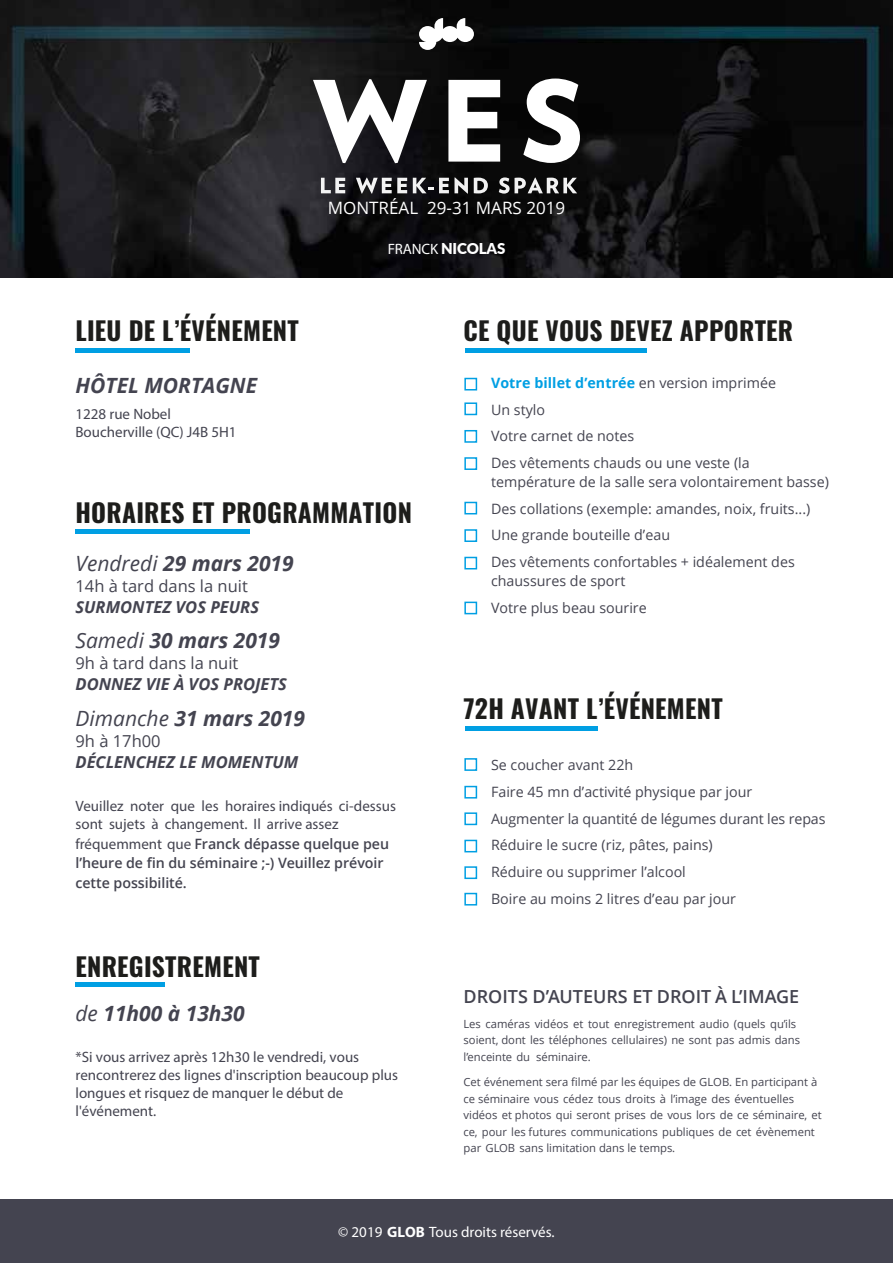
<style>
.page{position:relative;width:893px;height:1263px;background:#fff}
.page>*{position:absolute;margin:0;border:0;box-sizing:border-box;transform-origin:0 0}
.t1{font:700 25.5px "Oswald";letter-spacing:.01em;color:#1d1d1b}
.t2{font:italic 700 21px "Open Sans";color:#444450}
.t3{font:600 18px "Open Sans";color:#444450}
.t4{font:16.95px "Open Sans";color:#fff}
.t5{font:italic 700 16.5px "Open Sans";color:#444450}
.t6{font:16.5px "Open Sans";color:#444450}
.t7{font:15px/18px "Myriad Pro";color:#444450}
.t8{font:15px "Myriad Pro";color:#fff}
.t9{font:900 15px "Lato";letter-spacing:-.01em;color:#fff}
.t10{font:14.25px/26.5px "Open Sans";color:#444450}
.t11{font:600 14.25px/19.5px "Open Sans";letter-spacing:-.005em;color:#444450}
.t12{font:11.25px/16.5px "Open Sans";color:#444450}
.s1{font-family:"Myriad Pro";font-weight:400}
.s2{font-weight:400}
.s3{font-family:"Myriad Pro";font-weight:400;font-size:15px}
.s4{font-weight:700;color:#009fe3}
.s5{font-weight:700}
</style>
<div class="page">
<img style="left:0;top:0;width:893px;height:278px">
<div style="left:0;top:1200px;width:893px;height:63px;background:#444450"></div>
<svg style="left:419px;top:18px;width:55px;height:32px"></svg>
<div style="left:464px;top:758px;width:13px;height:13px;border:2px solid #009fe3"></div>
<div style="left:464px;top:602px;width:13px;height:12px;border:2px solid #009fe3"></div>
<div style="left:464px;top:557px;width:13px;height:12px;border:2px solid #009fe3"></div>
<div style="left:464px;top:529px;width:13px;height:13px;border:2px solid #009fe3"></div>
<div style="left:464px;top:502px;width:13px;height:12px;border:2px solid #009fe3"></div>
<div style="left:464px;top:430px;width:13px;height:13px;border:2px solid #009fe3"></div>
<div style="left:464px;top:402px;width:13px;height:13px;border:2px solid #009fe3"></div>
<div style="left:464px;top:378px;width:13px;height:12px;border:2px solid #009fe3"></div>
<div style="left:464px;top:457px;width:13px;height:13px;border:2px solid #009fe3"></div>
<div style="left:464px;top:786px;width:13px;height:12px;border:2px solid #009fe3"></div>
<div style="left:464px;top:812px;width:13px;height:13px;border:2px solid #009fe3"></div>
<div style="left:464px;top:840px;width:13px;height:12px;border:2px solid #009fe3"></div>
<div style="left:464px;top:866px;width:13px;height:13px;border:2px solid #009fe3"></div>
<div style="left:464px;top:893px;width:13px;height:12px;border:2px solid #009fe3"></div>
<hr style="left:465px;top:348px;width:181px;height:4px;background:#009fe3">
<hr style="left:75px;top:348px;width:115px;height:4px;background:#009fe3">
<div style="left:465px;top:726px;width:132px;height:5px;background:#009fe3"></div>
<svg style="left:313px;top:79px;width:114px;height:84px"></svg>
<svg style="left:448px;top:80px;width:52px;height:82px"></svg>
<svg style="left:523px;top:79px;width:57px;height:84px"></svg>
<svg style="left:321px;top:178px;width:24px;height:15px"></svg>
<svg style="left:356px;top:178px;width:51px;height:16px"></svg>
<svg style="left:413px;top:177px;width:55px;height:17px"></svg>
<svg style="left:474px;top:178px;width:14px;height:15px"></svg>
<svg style="left:499px;top:177px;width:78px;height:17px"></svg>
<div style="left:75px;top:529px;width:175px;height:5px;background:#009fe3"></div>
<hr style="left:75px;top:983px;width:90px;height:4px;background:#009fe3">
<p class="t4" style="left:328px;top:196px;width:239px">MONTRÉAL 29-31 MARS 2019</p>
<p class="t9" style="left:388px;top:237px;width:119px"><span class="s1">FRANCK</span> NICOLAS</p>
<h1 class="t1" style="left:76px;top:317px;width:225px">LIEU DE L’ÉVÉNEMENT</h1>
<h1 class="t1" style="left:463px;top:317px;width:331px">CE QUE VOUS DEVEZ APPORTER</h1>
<h2 class="t2" style="left:76px;top:370px;width:183px">HÔTEL MORTAGNE</h2>
<p class="t7" style="left:76px;top:405px;width:163px">1228 rue Nobel<br>Boucherville (QC) J4B 5H1</p>
<h1 class="t1" style="left:76px;top:499px;width:338px">HORAIRES ET PROGRAMMATION</h1>
<h2 class="t2" style="left:76px;top:548px;width:220px"><span class="s2">Vendredi</span> 29 mars 2019</h2>
<p class="t6" style="left:76px;top:574px;width:174px">14h à tard dans la nuit</p>
<p class="t5" style="left:76px;top:595px;width:185px">SURMONTEZ VOS PEURS</p>
<h2 class="t2" style="left:76px;top:626px;width:206px"><span class="s2">Samedi</span> 30 mars 2019</h2>
<p class="t6" style="left:76px;top:652px;width:164px">9h à tard dans la nuit</p>
<p class="t5" style="left:76px;top:673px;width:213px">DONNEZ VIE À VOS PROJETS</p>
<h2 class="t2" style="left:76px;top:703px;width:231px"><span class="s2">Dimanche</span> 31 mars 2019</h2>
<p class="t6" style="left:76px;top:729px;width:87px">9h à 17h00</p>
<p class="t5" style="left:76px;top:750px;width:224px">DÉCLENCHEZ LE MOMENTUM</p>
<p class="t7" style="left:76px;top:797px;width:322px">Veuillez noter que les horaires indiqués ci-dessus sont sujets à changement. Il arrive assez</p>
<p class="t11" style="left:76px;top:833px;width:315px"><span class="s3">fréquemment que</span> Franck dépasse quelque peu l’heure de fin du séminaire ;-) Veuillez prévoir cette possibilité.</p>
<h1 class="t1" style="left:76px;top:953px;width:186px">ENREGISTREMENT</h1>
<h2 class="t2" style="left:76px;top:998px;width:171px"><span class="s2">de</span> 11h00 à 13h30</h2>
<p class="t7" style="left:75px;top:1048px;width:324px">*Si vous arrivez après 12h30 le vendredi, vous rencontrerez des lignes d'inscription beaucoup plus longues et risquez de manquer le début de l'événement.</p>
<p class="t10" style="left:491px;top:369px;width:286px"><span class="s4">Votre billet d’entrée</span> en version imprimée<br>Un stylo<br>Votre carnet de notes<br>Des vêtements chauds ou une veste (la</p>
<p class="t10" style="left:491px;top:468px;width:339px">température de la salle sera volontairement basse)<br>Des collations (exemple: amandes, noix, fruits...)<br>Une grande bouteille d’eau<br>Des vêtements confortables + idéalement des</p>
<p class="t10" style="left:491px;top:567px;width:157px">chaussures de sport<br>Votre plus beau sourire</p>
<h1 class="t1" style="left:463px;top:696px;width:261px">72H AVANT L’ÉVÉNEMENT</h1>
<p class="t10" style="left:491px;top:751px;width:336px">Se coucher avant 22h<br>Faire 45 mn d’activité physique par jour Augmenter la quantité de légumes durant les repas Réduire le sucre (riz, pâtes, pains)<br>Réduire ou supprimer l’alcool<br>Boire au moins 2 litres d’eau par jour</p>
<p class="t3" style="left:463px;top:984px;width:337px">DROITS D’AUTEURS ET DROIT À L’IMAGE</p>
<p class="t12" style="left:463px;top:1015px;width:338px">Les caméras vidéos et tout enregistrement audio (quels qu’ils soient, dont les téléphones cellulaires) ne sont pas admis dans l’enceinte du séminaire.</p>
<p class="t12" style="left:463px;top:1074px;width:360px">Cet événement sera filmé par les équipes de GLOB. En participant à ce séminaire vous cédez tous droits à l’image des éventuelles vidéos et photos qui seront prises de vous lors de ce séminaire, et ce, pour les futures communications publiques de cet évènement par GLOB sans limitation dans le temps.</p>
<p class="t8" style="left:338px;top:1223px;width:218px">© 2019 <span class="s5">GLOB</span> Tous droits réservés.</p>
</div>
